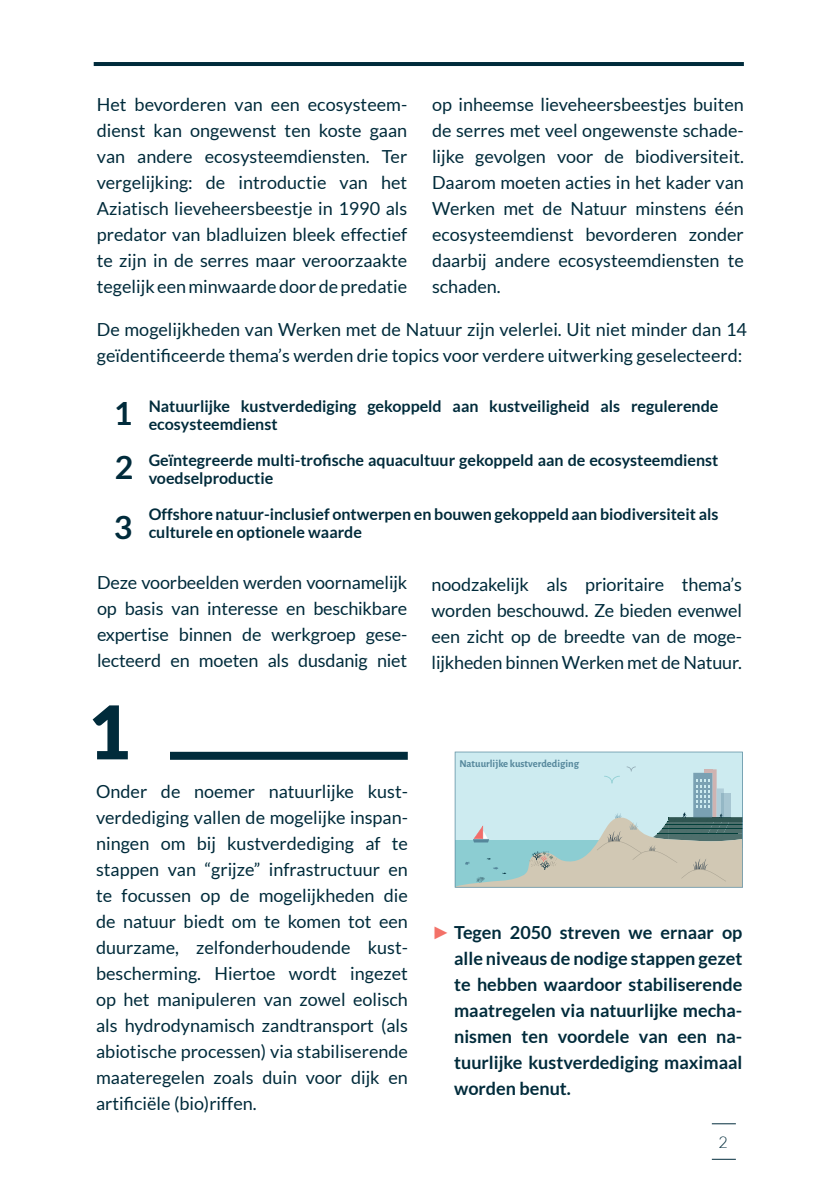
<style>
.page{position:relative;width:840px;height:1191px;background:#fff}
.page>*{position:absolute;margin:0;border:0;box-sizing:border-box;transform-origin:0 0}
.t1{font:900 74px "Lato";color:#002b3b}
.t2{font:700 32px "Lato";color:#002b3b}
.t3{font:18px/26px "Lato";color:#002b3b;text-align:justify}
.t4{font:700 18px/26px "Lato";color:#002b3b;text-align:justify}
.t5{font:700 16px/18px "Lato";color:#002b3b}
.t6{font:300 16px "Lato";color:#002b3b}
.t7{font:700 10.6px "Alegreya Sans";color:#55879b}
.s1{font-family:"Arial";color:#f37168}
</style>
<div class="page">
<hr style="left:94px;top:62px;width:649px;height:4px;background:#002b3b">
<svg style="left:454px;top:751px;width:288px;height:136px;background:#bed5d3"></svg>
<div style="left:170px;top:752px;width:237px;height:8px;background:#002b3b"></div>
<svg style="left:711px;top:1123px;width:24px;height:1px"></svg>
<svg style="left:711px;top:1159px;width:24px;height:1px"></svg>
<p class="t3" style="left:97px;top:91px;width:312px">Het bevorderen van een ecosysteem&shy;dienst kan ongewenst ten koste gaan van andere ecosysteemdiensten. Ter vergelijking: de introductie van het Aziatisch lieveheersbeestje in 1990 als predator van bladluizen bleek effectief te zijn in de serres maar veroorzaakte tegelijk een minwaarde door de predatie</p>
<p class="t3" style="left:432px;top:91px;width:313px">op inheemse lieveheersbeestjes buiten de serres met veel ongewenste schade&shy;lijke gevolgen voor de biodiversiteit.<br>Daarom moeten acties in het kader van Werken met de Natuur minstens één ecosysteemdienst bevorderen zonder daarbij andere ecosysteemdiensten te schaden.</p>
<p class="t3" style="left:97px;top:316px;width:651px">De mogelijkheden van Werken met de Natuur zijn velerlei. Uit niet minder dan 14 geïdentificeerde thema’s werden drie topics voor verdere uitwerking geselecteerd:</p>
<p class="t5" style="left:148px;top:397px;width:571px">Natuurlijke kustverdediging gekoppeld aan kustveiligheid als regulerende ecosysteemdienst</p>
<p class="t5" style="left:148px;top:451px;width:571px">Geïntegreerde multi-trofische aquacultuur gekoppeld aan de ecosysteemdienst voedselproductie</p>
<p class="t5" style="left:148px;top:505px;width:571px">Offshore natuur-inclusief ontwerpen en bouwen gekoppeld aan biodiversiteit als culturele en optionele waarde</p>
<h2 class="t2" style="left:114px;top:395px;width:20px">1</h2>
<h2 class="t2" style="left:115px;top:448px;width:20px">2</h2>
<h2 class="t2" style="left:114px;top:509px;width:20px">3</h2>
<p class="t3" style="left:97px;top:570px;width:311px">Deze voorbeelden werden voornamelijk op basis van interesse en beschikbare expertise binnen de werkgroep gese&shy;lecteerd en moeten als dusdanig niet</p>
<h1 class="t1" style="left:88px;top:689px;width:44px">1</h1>
<p class="t3" style="left:431px;top:571px;width:312px">noodzakelijk als prioritaire thema’s worden beschouwd. Ze bieden evenwel een zicht op de breedte van de moge&shy;lijkheden binnen Werken met de Natuur.</p>
<p class="t7" style="left:459px;top:756px;width:121px">Natuurlijke kustverdediging</p>
<p class="t3" style="left:96px;top:778px;width:313px">Onder de noemer natuurlijke kust&shy;verdediging vallen de mogelijke inspan&shy;ningen om bij kustverdediging af te stappen van “grijze” infrastructuur en te focussen op de mogelijkheden die de natuur biedt om te komen tot een duurzame, zelfonderhoudende kust&shy;bescherming. Hiertoe wordt ingezet op het manipuleren van zowel eolisch als hydrodynamisch zandtransport (als abiotische processen) via stabiliserende maateregelen zoals duin voor dijk en artificiële (bio)riffen.</p>
<p class="t4" style="left:454px;top:919px;width:289px;text-indent:-22px"><span class="s1">►</span> Tegen 2050 streven we ernaar op alle niveaus de nodige stappen gezet te hebben waardoor stabiliserende maatregelen via natuurlijke mecha&shy;nismen ten voordele van een na&shy;tuurlijke kustverdediging maximaal worden benut.</p>
<p class="t6" style="left:718px;top:1133px;width:11px">2</p>
</div>
